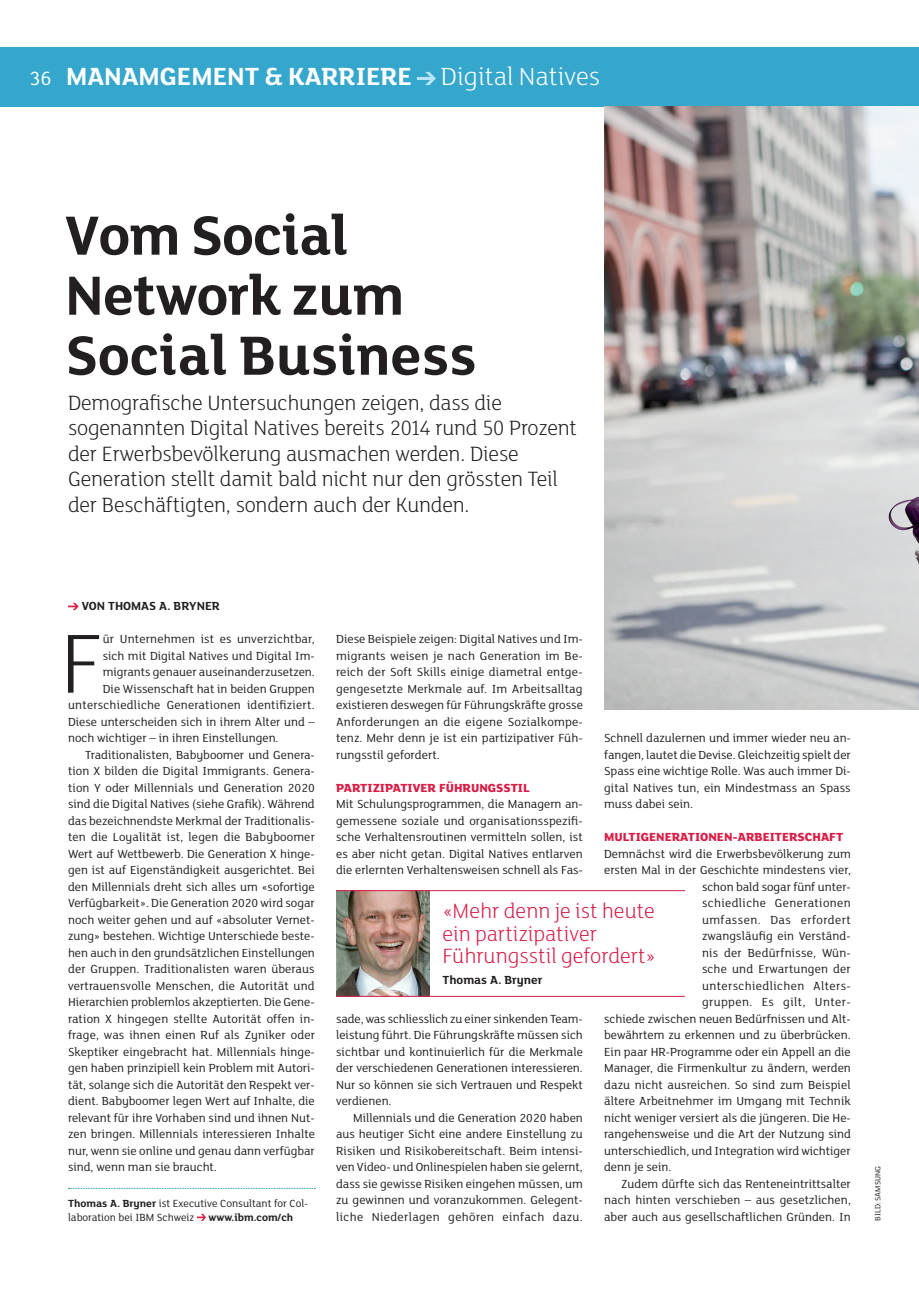
<style>
.page{position:relative;width:919px;height:1289px;background:#fff}
.page>*{position:absolute;margin:0;border:0;box-sizing:border-box;transform-origin:0 0}
.t1{font:300 90.9px "FS Lola";color:#231f20}
.t2{font:700 60px/60px "FS Lola";color:#231f20}
.t3{font:700 27px "FS Lola";color:#fff}
.t4{font:300 22.5px/25.5px "FS Lola";letter-spacing:-.01em;color:#231f20}
.t5{font:300 22.5px/22.5px "FS Lola";color:#d91e47}
.t6{font:12.75px/16.5px "FS Lola";color:#231f20;text-align:justify}
.t7{font:800 12.75px "FS Lola";color:#d91e47}
.t8{font:12.75px "FS Lola";letter-spacing:.03em;color:#231f20}
.t9{font:12.75px "FS Lola";letter-spacing:.035em;color:#231f20}
.t10{font:700 12.75px "FS Lola";color:#231f20}
.t11{font:11.25px/14.2px "FS Lola";color:#231f20}
.t12{font:700 11.25px "FS Lola";color:#231f20}
.t13{font:8.25px "FS Lola";color:#231f20}
.s1{font-weight:400;font-size:20.85px}
.s2{font-weight:300}
.s3{font-weight:700}
</style>
<div class="page">
<div style="left:0;top:47px;width:906px;height:59px;background:#36a7cc"></div>
<div style="left:906px;top:47px;width:12px;height:59px;background:#36a7cc"></div>
<svg style="left:417px;top:72px;width:19px;height:13px"></svg>
<svg style="left:68px;top:602px;width:11px;height:8px"></svg>
<svg style="left:68px;top:1187px;width:247px;height:1px"></svg>
<svg style="left:197px;top:1213px;width:9px;height:7px"></svg>
<img style="left:604px;top:106px;width:314px;height:603px">
<img style="left:336px;top:891px;width:93px;height:105px">
<hr style="left:336px;top:890px;width:349px;height:1px;background:#d91e47">
<hr style="left:336px;top:996px;width:349px;height:1px;background:#d91e47">
<h3 class="t3" style="left:29px;top:58px;width:572px"><span class="s1">36</span> Manamgement &amp; Karriere <span class="s2">Digital Natives</span></h3>
<h2 class="t2" style="left:65px;top:202px;width:413px">Vom Social<br>Network zum<br>Social Business</h2>
<p class="t4" style="left:68px;top:389px;width:510px">Demografische Untersuchungen zeigen, dass die sogenannten Digital Natives bereits 2014 rund 50 Prozent der Erwerbsbevölkerung ausmachen werden. Diese Generation stellt damit bald nicht nur den grössten Teil der Beschäftigten, sondern auch der Kunden.</p>
<p class="t10" style="left:82px;top:597px;width:140px">Von Thomas A. Bryner</p>
<h1 class="t1" style="left:60px;top:604px;width:44px">F</h1>
<p class="t6" style="left:103px;top:630px;width:213px">ür Unternehmen ist es unverzichtbar,</p>
<p class="t6" style="left:103px;top:646px;width:213px">sich mit Digital Natives und Digital Im-</p>
<p class="t6" style="left:103px;top:663px;width:213px">migrants genauer auseinanderzusetzen.</p>
<p class="t6" style="left:103px;top:679px;width:213px">Die Wissenschaft hat in beiden Gruppen</p>
<p class="t6" style="left:68px;top:696px;width:248px">unterschiedliche Generationen identifiziert.</p>
<p class="t6" style="left:68px;top:712px;width:248px">Diese unterscheiden sich in ihrem Alter und –</p>
<p class="t6" style="left:68px;top:729px;width:212px">noch wichtiger – in ihren Einstellungen.</p>
<p class="t6" style="left:85px;top:745px;width:231px">Traditionalisten, Babyboomer und Genera-</p>
<p class="t6" style="left:68px;top:762px;width:248px">tion X bilden die Digital Immigrants. Genera-</p>
<p class="t6" style="left:68px;top:778px;width:248px">tion Y oder Millennials und Generation 2020</p>
<p class="t6" style="left:68px;top:795px;width:248px">sind die Digital Natives (siehe Grafik). Während</p>
<p class="t6" style="left:68px;top:811px;width:248px">das bezeichnendste Merkmal der Traditionalis-</p>
<p class="t6" style="left:68px;top:828px;width:248px">ten die Loyalität ist, legen die Babyboomer</p>
<p class="t6" style="left:68px;top:844px;width:248px">Wert auf Wettbewerb. Die Generation X hinge-</p>
<p class="t6" style="left:68px;top:861px;width:248px">gen ist auf Eigenständigkeit ausgerichtet. Bei</p>
<p class="t6" style="left:68px;top:877px;width:248px">den Millennials dreht sich alles um «sofortige</p>
<p class="t6" style="left:68px;top:894px;width:248px">Verfügbarkeit». Die Generation 2020 wird sogar</p>
<p class="t6" style="left:68px;top:910px;width:248px">noch weiter gehen und auf «absoluter Vernet-</p>
<p class="t6" style="left:68px;top:927px;width:248px">zung» bestehen. Wichtige Unterschiede beste-</p>
<p class="t6" style="left:68px;top:943px;width:248px">hen auch in den grundsätzlichen Einstellungen</p>
<p class="t6" style="left:68px;top:960px;width:248px">der Gruppen. Traditionalisten waren überaus</p>
<p class="t6" style="left:68px;top:976px;width:248px">vertrauensvolle Menschen, die Autorität und</p>
<p class="t6" style="left:68px;top:993px;width:248px">Hierarchien problemlos akzeptierten. Die Gene-</p>
<p class="t6" style="left:68px;top:1009px;width:248px">ration X hingegen stellte Autorität offen in-</p>
<p class="t6" style="left:68px;top:1026px;width:248px">frage, was ihnen einen Ruf als Zyniker oder</p>
<p class="t6" style="left:68px;top:1042px;width:248px">Skeptiker eingebracht hat. Millennials hinge-</p>
<p class="t6" style="left:68px;top:1059px;width:248px">gen haben prinzipiell kein Problem mit Autori-</p>
<p class="t6" style="left:68px;top:1075px;width:248px">tät, solange sich die Autorität den Respekt ver-</p>
<p class="t6" style="left:68px;top:1092px;width:248px">dient. Babyboomer legen Wert auf Inhalte, die</p>
<p class="t6" style="left:68px;top:1108px;width:248px">relevant für ihre Vorhaben sind und ihnen Nut-</p>
<p class="t6" style="left:68px;top:1125px;width:248px">zen bringen. Millennials interessieren Inhalte</p>
<p class="t6" style="left:68px;top:1141px;width:248px">nur, wenn sie online und genau dann verfügbar</p>
<p class="t6" style="left:68px;top:1158px;width:150px">sind, wenn man sie braucht.</p>
<p class="t11" style="left:68px;top:1195px;width:241px"><span class="s3">Thomas A. Bryner</span> ist Executive Consultant for Col&shy;laboration bei IBM Schweiz</p>
<p class="t12" style="left:209px;top:1209px;width:86px">www.ibm.com/ch</p>
<p class="t6" style="left:336px;top:630px;width:248px">Diese Beispiele zeigen: Digital Natives und Im&shy;migrants weisen je nach Generation im Be&shy;reich der Soft Skills einige diametral entge&shy;gengesetzte Merkmale auf. Im Arbeitsalltag existieren deswegen für Führungskräfte grosse Anforderungen an die eigene Sozialkompe&shy;tenz. Mehr denn je ist ein partizipativer Füh&shy;rungsstil gefordert.</p>
<p class="t7" style="left:336px;top:778px;width:195px">PARTIZIPATIVER FÜHRUNGSSTIL</p>
<p class="t6" style="left:336px;top:795px;width:248px">Mit Schulungsprogrammen, die Managern an&shy;gemessene soziale und organisationsspezifi&shy;sche Verhaltensroutinen vermitteln sollen, ist es aber nicht getan. Digital Natives entlarven die erlernten Verhaltensweisen schnell als Fas-</p>
<p class="t6" style="left:604px;top:729px;width:248px">Schnell dazulernen und immer wieder neu an&shy;fangen, lautet die Devise. Gleichzeitig spielt der Spass eine wichtige Rolle. Was auch immer Di&shy;gital Natives tun, ein Mindestmass an Spass muss dabei sein.</p>
<p class="t7" style="left:604px;top:828px;width:240px">MULTIGENERATIONEN-ARBEITERSCHAFT</p>
<p class="t6" style="left:604px;top:844px;width:248px">Demnächst wird die Erwerbsbevölkerung zum</p>
<p class="t6" style="left:604px;top:861px;width:248px">ersten Mal in der Geschichte mindestens vier,</p>
<p class="t6" style="left:702px;top:877px;width:150px">schon bald sogar fünf unter-</p>
<p class="t8" style="left:702px;top:894px;width:150px">schiedliche Generationen</p>
<p class="t9" style="left:702px;top:911px;width:150px">umfassen. Das erfordert</p>
<p class="t6" style="left:702px;top:927px;width:150px">zwangsläufig ein Verständ-</p>
<p class="t6" style="left:702px;top:943px;width:150px">nis der Bedürfnisse, Wün-</p>
<p class="t6" style="left:702px;top:960px;width:150px">sche und Erwartungen der</p>
<p class="t8" style="left:702px;top:977px;width:150px">unterschiedlichen Alters-</p>
<p class="t9" style="left:702px;top:993px;width:150px">gruppen. Es gilt, Unter-</p>
<p class="t6" style="left:604px;top:1009px;width:248px">schiede zwischen neuen Bedürfnissen und Alt-</p>
<p class="t6" style="left:604px;top:1026px;width:248px">bewährtem zu erkennen und zu überbrücken.</p>
<p class="t6" style="left:604px;top:1042px;width:248px">Ein paar HR-Programme oder ein Appell an die</p>
<p class="t6" style="left:604px;top:1059px;width:248px">Manager, die Firmenkultur zu ändern, werden</p>
<p class="t6" style="left:604px;top:1075px;width:248px">dazu nicht ausreichen. So sind zum Beispiel</p>
<p class="t6" style="left:604px;top:1092px;width:248px">ältere Arbeitnehmer im Umgang mit Technik</p>
<p class="t6" style="left:604px;top:1108px;width:248px">nicht weniger versiert als die jüngeren. Die He-</p>
<p class="t6" style="left:604px;top:1125px;width:248px">rangehensweise und die Art der Nutzung sind</p>
<p class="t6" style="left:604px;top:1141px;width:248px">unterschiedlich, und Integration wird wichtiger</p>
<p class="t6" style="left:604px;top:1158px;width:69px">denn je sein.</p>
<p class="t6" style="left:621px;top:1174px;width:231px">Zudem dürfte sich das Renteneintrittsalter</p>
<p class="t6" style="left:604px;top:1191px;width:248px">nach hinten verschieben – aus gesetzlichen,</p>
<p class="t6" style="left:604px;top:1207px;width:248px">aber auch aus gesellschaftlichen Gründen. In</p>
<h3 class="t5" style="left:442px;top:898px;width:215px">«Mehr denn je ist heute ein partizipativer<br>Führungsstil gefordert»</h3>
<p class="t10" style="left:442px;top:971px;width:101px">Thomas A. Bryner</p>
<p class="t6" style="left:336px;top:1009px;width:248px">sade, was schliesslich zu einer sinkenden Team&shy;leistung führt. Die Führungskräfte müssen sich sichtbar und kontinuierlich für die Merkmale der verschiedenen Generationen interessieren.<br>Nur so können sie sich Vertrauen und Respekt verdienen.</p>
<p class="t6" style="left:336px;top:1108px;width:248px;text-indent:17px">Millennials und die Generation 2020 haben aus heutiger Sicht eine andere Einstellung zu Risiken und Risikobereitschaft. Beim intensi&shy;ven Video- und Onlinespielen haben sie gelernt, dass sie gewisse Risiken eingehen müssen, um zu gewinnen und voranzukommen. Gelegent&shy;liche Niederlagen gehören einfach dazu.</p>
<p class="t13" style="left:872px;top:1220px;width:55px;rotate:-90deg">Bild: Samsung</p>
</div>
